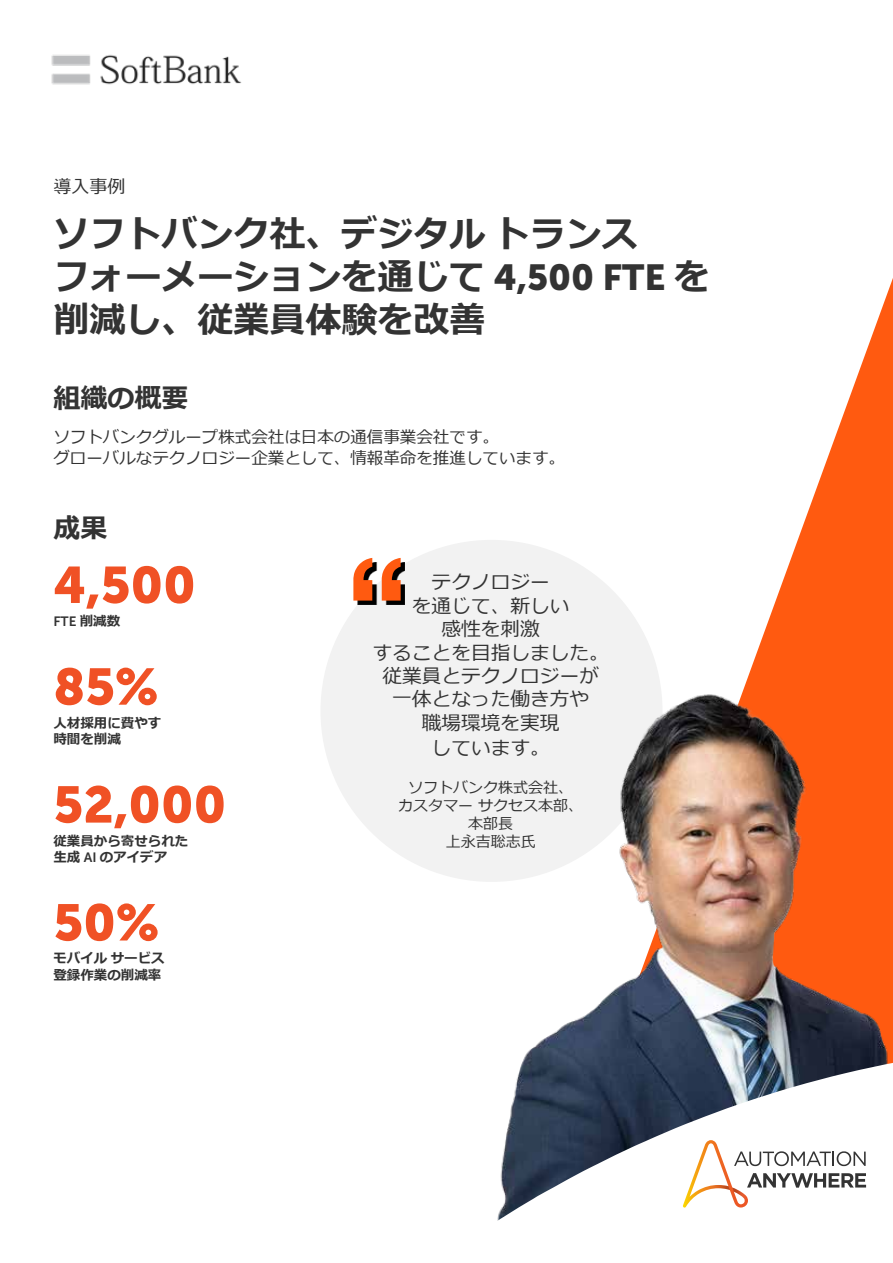
<style>
.page{position:relative;width:893px;height:1263px;background:#fff}
.page>*{position:absolute;margin:0;border:0;box-sizing:border-box;transform-origin:0 0}
.t1{font:51px "Museo Sans 900";color:#f05125}
.t2{font:700 36px/43.2px "Meiryo";color:#333}
.t3{font:700 27px "Meiryo";color:#333}
.t4{font:19.5px/23.4px "Meiryo";color:#333;text-align:center}
.t5{font:18px "Meiryo";color:#333}
.t6{font:16.5px/21px "Meiryo";color:#333}
.t7{font:15px/18px "Meiryo";color:#333;text-align:center}
.t8{font:700 13.5px/16.2px "Meiryo";color:#333}
.t9{font:13.5px "Museo Sans 700";color:#333}
.s1{font-family:"Museo Sans 900";font-weight:400}
.s2{font-family:"Meiryo";font-weight:700}
.s3{font-family:"Museo Sans 700";font-weight:400}
</style>
<div class="page">
<svg style="left:564px;top:278px;width:329px;height:374px"></svg>
<div style="left:320px;top:540px;width:342px;height:342px;background:#f2f2f2;border-radius:50%"></div>
<svg style="left:358px;top:562px;width:47px;height:43px"></svg>
<svg style="left:353px;top:558px;width:48px;height:43px"></svg>
<img style="left:51px;top:54px;width:191px;height:31px">
<img style="left:539px;top:652px;width:354px;height:390px">
<svg style="left:497px;top:1042px;width:396px;height:179px"></svg>
<svg style="left:683px;top:1140px;width:183px;height:67px"></svg>
<p class="t5" style="left:53px;top:174px;width:74px">導入事例</p>
<h2 class="t2" style="left:53px;top:214px;width:658px">ソフトバンク社、デジタルトランス<br>フォーメーションを通じて <span class="s1">4,500 FTE</span> を削減し、従業員体験を改善</h2>
<h3 class="t3" style="left:53px;top:380px;width:137px">組織の概要</h3>
<p class="t6" style="left:53px;top:427px;width:513px">ソフトバンクグループ株式会社は日本の通信事業会社です。<br>グローバルなテクノロジー企業として、情報革命を推進しています。</p>
<h3 class="t3" style="left:53px;top:510px;width:55px">成果</h3>
<h1 class="t1" style="left:53px;top:556px;width:144px">4,500</h1>
<p class="t9" style="left:53px;top:614px;width:68px">FTE <span class="s2">削減数</span></p>
<h1 class="t1" style="left:53px;top:658px;width:107px">85%</h1>
<p class="t8" style="left:53px;top:715px;width:110px">人材採用に費やす時間を削減</p>
<h1 class="t1" style="left:53px;top:776px;width:174px">52,000</h1>
<p class="t8" style="left:53px;top:833px;width:137px">従業員から寄せられた生成 <span class="s3">AI</span> のアイデア</p>
<h1 class="t1" style="left:53px;top:894px;width:107px">50%</h1>
<p class="t8" style="left:53px;top:951px;width:113px">モバイルサービス登録作業の削減率</p>
<p class="t4" style="left:373px;top:572px;width:238px">テクノロジー<br>を通じて、新しい<br>感性を刺激<br>することを目指しました。従業員とテクノロジーが一体となった働き方や<br>職場環境を実現</p>
<p class="t4" style="left:432px;top:737px;width:120px">しています。</p>
<p class="t7" style="left:398px;top:780px;width:187px">ソフトバンク株式会社、<br>カスタマー サクセス本部、本部長<br>上永吉聡志氏</p>
</div>
